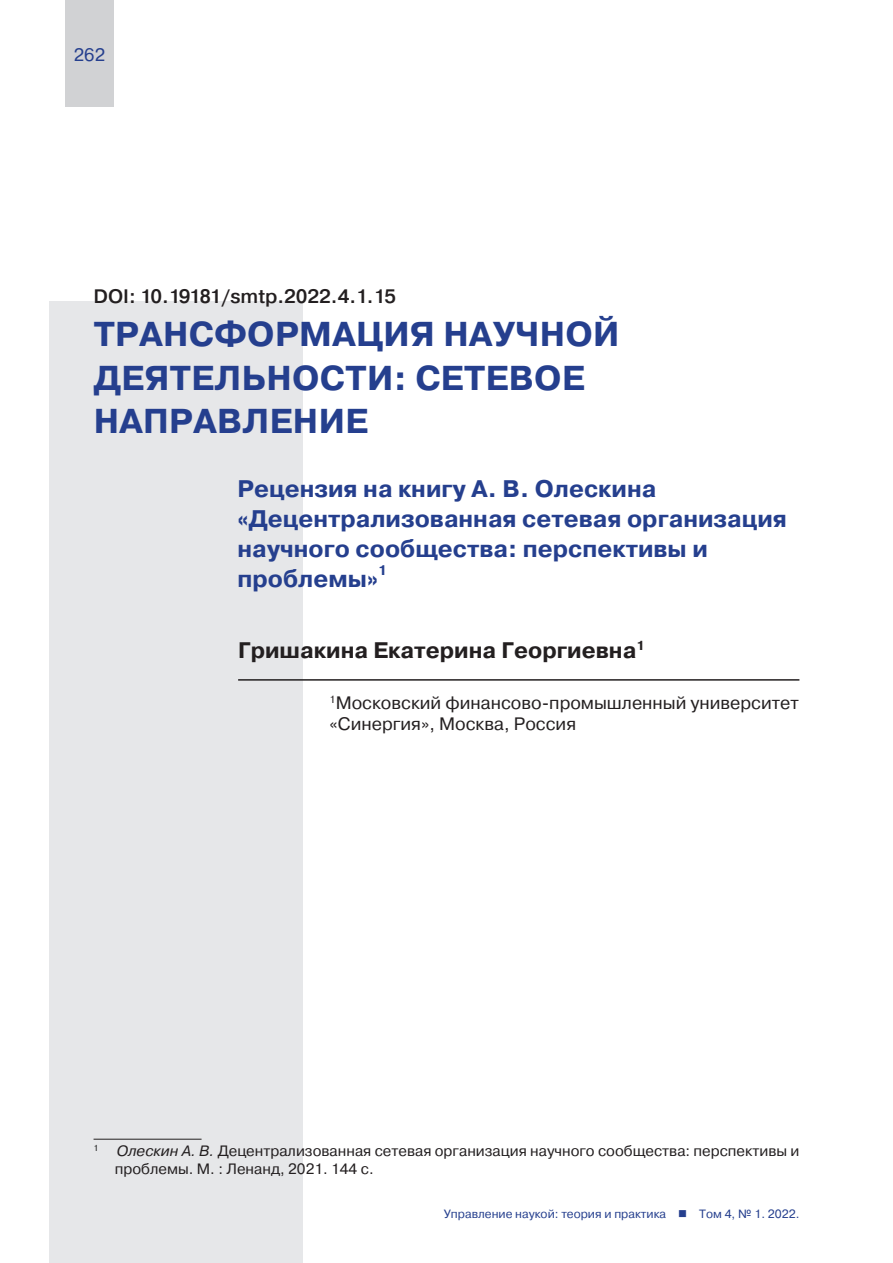
<style>
.page{position:relative;width:893px;height:1263px;background:#fff}
.page>*{position:absolute;margin:0;border:0;box-sizing:border-box;transform-origin:0 0}
.t1{font:700 34.5px/43.5px "Pragmatica";letter-spacing:.01em;color:#253f8e}
.t2{font:700 24px/30px "Pragmatica";color:#253f8e}
.t3{font:700 22.5px "Pragmatica";color:#231f20}
.t4{font:500 19.5px "Pragmatica";color:#231f20}
.t5{font:18px/21px "Pragmatica";color:#231f20}
.t6{font:18px "Pragmatica";color:#253f8e}
.t7{font:15px/17.2px "Pragmatica";color:#231f20}
.t8{font:700 13.95px "Pragmatica";color:#253f8e}
.t9{font:12px "Pragmatica";color:#253f8e}
.s1{font-style:italic}
</style>
<div class="page">
<div style="left:50px;top:302px;width:253px;height:961px;background:#e6e7e9"></div>
<div style="left:65px;top:0;width:49px;height:106px;background:#d1d2d4"></div>
<hr style="left:94px;top:1139px;width:108px;height:1px;background:#231f20">
<hr style="left:238px;top:679px;width:561px;height:2px;background:#231f20">
<p class="t6" style="left:74px;top:44px;width:33px">262</p>
<h3 class="t4" style="left:94px;top:284px;width:303px">DOI: 10.19181/smtp.2022.4.1.15</h3>
<h1 class="t1" style="left:94px;top:313px;width:527px">ТРАНСФОРМАЦИЯ НАУЧНОЙ<br>ДЕЯТЕЛЬНОСТИ: СЕТЕВОЕ<br>НАПРАВЛЕНИЕ</h1>
<h2 class="t2" style="left:238px;top:474px;width:551px">Рецензия на книгу А. В. Олескина «Децентрализованная сетевая организация научного сообщества: перспективы и проблемы»</h2>
<p class="t8" style="left:378px;top:561px;width:11px">1</p>
<h3 class="t3" style="left:238px;top:635px;width:408px">Гришакина Екатерина Георгиевна<sup>1</sup></h3>
<p class="t5" style="left:330px;top:692px;width:471px"><sup>1</sup>Московский финансово-промышленный университет «Синергия», Москва, Россия</p>
<p class="t7" style="left:115px;top:1143px;width:686px;text-indent:-21px"><sup>1</sup> <span class="s1">Олескин А. В.</span> Децентрализованная сетевая организация научного сообщества: перспективы и проблемы. М. : Ленанд, 2021. 144 с.</p>
<p class="t9" style="left:444px;top:1206px;width:357px">Управление наукой: теория и практика ■ Том 4, № 1. 2022.</p>
</div>
